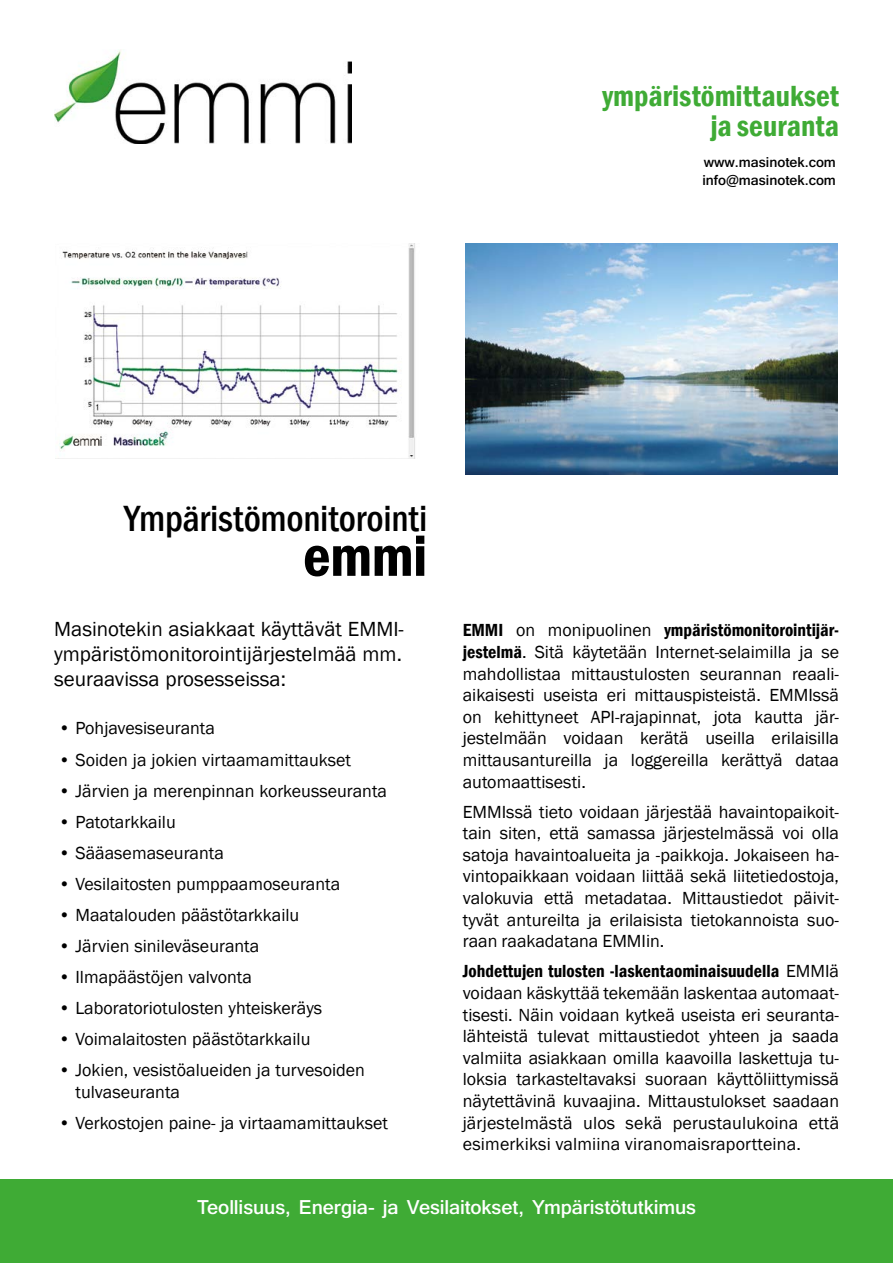
<style>
.page{position:relative;width:893px;height:1263px;background:#fff}
.page>*{position:absolute;margin:0;border:0;box-sizing:border-box;transform-origin:0 0}
.otsikko1{font:600 condensed 60px "Franklin Gothic";color:#000}
.otsikko1-2{font:500 condensed 37.5px "Franklin Gothic";letter-spacing:-.005em;color:#000}
.osoite{font:600 condensed 30px/30px "Franklin Gothic";color:#3fab35;text-align:right}
.ingressi{font:21px/25.2px "Franklin Gothic";color:#000;text-align:justify}
.otsikko_valk{font:700 21px "Shruti";letter-spacing:-.005em;color:#fff}
.leipis{font:18px/21.6px "Franklin Gothic";color:#000;text-align:justify}
.www{font:700 15px "Shruti";color:#000}
.s1{font-weight:600;font-stretch:condensed}
</style>
<div class="page">
<div style="left:0;top:1179px;width:893px;height:84px;background:#3fab35"></div>
<img style="left:55px;top:50px;width:296px;height:94px">
<img style="left:55px;top:243px;width:360px;height:216px">
<img style="left:465px;top:243px;width:373px;height:232px">
<p class="osoite" style="left:602px;top:81px;width:238px">ympäristömittaukset ja seuranta</p>
<p class="www" style="left:704px;top:153px;width:134px">www.masinotek.com</p>
<p class="www" style="left:702px;top:171px;width:135px">info@masinotek.com</p>
<p class="otsikko1-2" style="left:125px;top:494px;width:304px">Ympäristömonitorointi</p>
<p class="otsikko1" style="left:303px;top:516px;width:126px">emmi</p>
<p class="ingressi" style="left:54px;top:616px;width:351px">Masinotekin asiakkaat käyttävät EMMI&shy;ympäristömonitorointijärjestelmää mm. seuraavissa prosesseissa:</p>
<p class="leipis" style="left:58px;top:718px;width:158px">• Pohjavesiseuranta</p>
<p class="leipis" style="left:58px;top:749px;width:294px">• Soiden ja jokien virtaamamittaukset</p>
<p class="leipis" style="left:58px;top:780px;width:330px">• Järvien ja merenpinnan korkeusseuranta</p>
<p class="leipis" style="left:58px;top:811px;width:119px">• Patotarkkailu</p>
<p class="leipis" style="left:58px;top:842px;width:167px">• Sääasemaseuranta</p>
<p class="leipis" style="left:58px;top:873px;width:283px">• Vesilaitosten pumppaamoseuranta</p>
<p class="leipis" style="left:58px;top:904px;width:242px">• Maatalouden päästötarkkailu</p>
<p class="leipis" style="left:58px;top:935px;width:202px">• Järvien sinileväseuranta</p>
<p class="leipis" style="left:58px;top:966px;width:195px">• Ilmapäästöjen valvonta</p>
<p class="leipis" style="left:58px;top:997px;width:265px">• Laboratoriotulosten yhteiskeräys</p>
<p class="leipis" style="left:58px;top:1028px;width:253px">• Voimalaitosten päästötarkkailu</p>
<p class="leipis" style="left:75px;top:1059px;width:291px;line-height:22.5px;text-indent:-17px">• Jokien, vesistöalueiden ja turvesoiden tulvaseuranta</p>
<p class="leipis" style="left:58px;top:1113px;width:331px">• Verkostojen paine- ja virtaamamittaukset</p>
<p class="leipis" style="left:463px;top:620px;width:378px"><span class="s1">EMMI</span> on monipuolinen <span class="s1">ympäristömonitorointijär&shy;jestelmä</span>. Sitä käytetään Internet-selaimilla ja se mahdollistaa mittaustulosten seurannan reaali&shy;aikaisesti useista eri mittauspisteistä. EMMIssä on kehittyneet API-rajapinnat, jota kautta jär&shy;jestelmään voidaan kerätä useilla erilaisilla mittausantureilla ja loggereilla kerättyä dataa automaattisesti.</p>
<p class="leipis" style="left:463px;top:801px;width:378px">EMMIssä tieto voidaan järjestää havaintopaikoit&shy;tain siten, että samassa järjestelmässä voi olla satoja havaintoalueita ja -paikkoja. Jokaiseen ha&shy;vintopaikkaan voidaan liittää sekä liitetiedostoja, valokuvia että metadataa. Mittaustiedot päivit&shy;tyvät antureilta ja erilaisista tietokannoista suo&shy;raan raakadatana EMMIin.</p>
<p class="leipis" style="left:463px;top:961px;width:378px"><span class="s1">Johdettujen tulosten -laskentaominaisuudella</span> EMMIä voidaan käskyttää tekemään laskentaa automaat&shy;tisesti. Näin voidaan kytkeä useista eri seuranta&shy;lähteistä tulevat mittaustiedot yhteen ja saada valmiita asiakkaan omilla kaavoilla laskettuja tu&shy;loksia tarkasteltavaksi suoraan käyttöliittymissä näytettävinä kuvaajina. Mittaustulokset saadaan järjestelmästä ulos sekä perustaulukoina että esimerkiksi valmiina viranomaisraportteina.</p>
<p class="otsikko_valk" style="left:197px;top:1195px;width:501px">Teollisuus, Energia- ja Vesilaitokset, Ympäristötutkimus</p>
</div>
